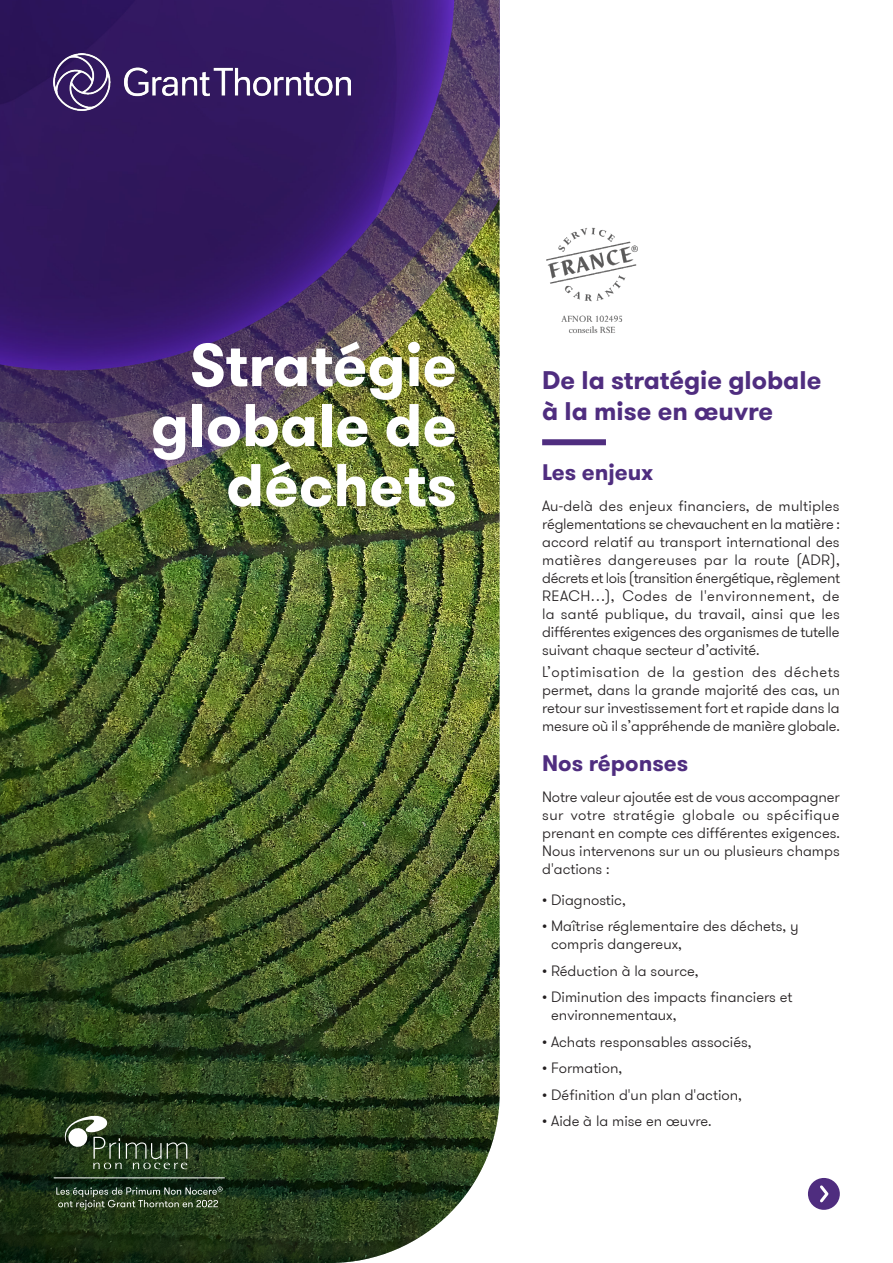
<style>
.page{position:relative;width:893px;height:1263px;background:#fff}
.page>*{position:absolute;margin:0;border:0;box-sizing:border-box;transform-origin:0 0}
.t1{font:700 60px/60px "GT Walsheim Pro";color:#fff;text-align:right}
.t2{font:700 25.5px/30.6px "GT Walsheim Pro";color:#4f2d7f}
.t3{font:700 22.5px "GT Walsheim Pro";color:#4f2d7f}
.t4{font:300 15px/18px "GT Walsheim Pro";color:#231f20;text-align:justify}
</style>
<div class="page">
<div style="left:542px;top:439px;width:64px;height:6px;background:#4f2d7f"></div>
<div style="left:808px;top:1178px;width:32px;height:32px;background:#4f2d7f;border-radius:50%"></div>
<svg style="left:820px;top:1185px;width:9px;height:18px"></svg>
<img style="left:0;top:0;width:500px;height:497px">
<img style="left:53px;top:53px;width:298px;height:58px">
<img style="left:546px;top:227px;width:92px;height:107px">
<img style="left:0;top:497px;width:500px;height:766px">
<svg style="left:58px;top:1110px;width:129px;height:59px;background:#3e5135"></svg>
<hr style="left:54px;top:1177px;width:171px;height:1px;background:#fff">
<svg style="left:56px;top:1186px;width:167px;height:24px;background:#41543b"></svg>
<h1 class="t1" style="left:151px;top:336px;width:308px">Stratégie globale de déchets</h1>
<h2 class="t2" style="left:542px;top:365px;width:281px">De la stratégie globale à la mise en œuvre</h2>
<h3 class="t3" style="left:542px;top:458px;width:112px">Les enjeux</h3>
<p class="t4" style="left:542px;top:497px;width:299px">Au-delà des enjeux financiers, de multiples réglementations se chevauchent en la matière : accord relatif au transport international des matières dangereuses par la route (ADR), décrets et lois (transition énergétique, règlement REACH…), Codes de l'environnement, de la santé publique, du travail, ainsi que les différentes exigences des organismes de tutelle suivant chaque secteur d’activité.</p>
<p class="t4" style="left:542px;top:663px;width:299px">L’optimisation de la gestion des déchets permet, dans la grande majorité des cas, un retour sur investissement fort et rapide dans la mesure où il s’appréhende de manière globale.</p>
<h3 class="t3" style="left:542px;top:749px;width:148px">Nos réponses</h3>
<p class="t4" style="left:542px;top:788px;width:299px">Notre valeur ajoutée est de vous accompagner sur votre stratégie globale ou spécifique prenant en compte ces différentes exigences.<br>Nous intervenons sur un ou plusieurs champs d'actions :</p>
<p class="t4" style="left:542px;top:891px;width:85px">• Diagnostic,</p>
<p class="t4" style="left:551px;top:917px;width:249px;text-indent:-9px">• Maîtrise réglementaire des déchets, y compris dangereux,</p>
<p class="t4" style="left:542px;top:962px;width:158px">• Réduction à la source,</p>
<p class="t4" style="left:551px;top:988px;width:243px;text-indent:-9px">• Diminution des impacts financiers et environnementaux,</p>
<p class="t4" style="left:542px;top:1033px;width:211px">• Achats responsables associés,</p>
<p class="t4" style="left:542px;top:1059px;width:82px">• Formation,</p>
<p class="t4" style="left:542px;top:1086px;width:201px">• Définition d'un plan d'action,</p>
<p class="t4" style="left:542px;top:1112px;width:171px">• Aide à la mise en œuvre.</p>
</div>
